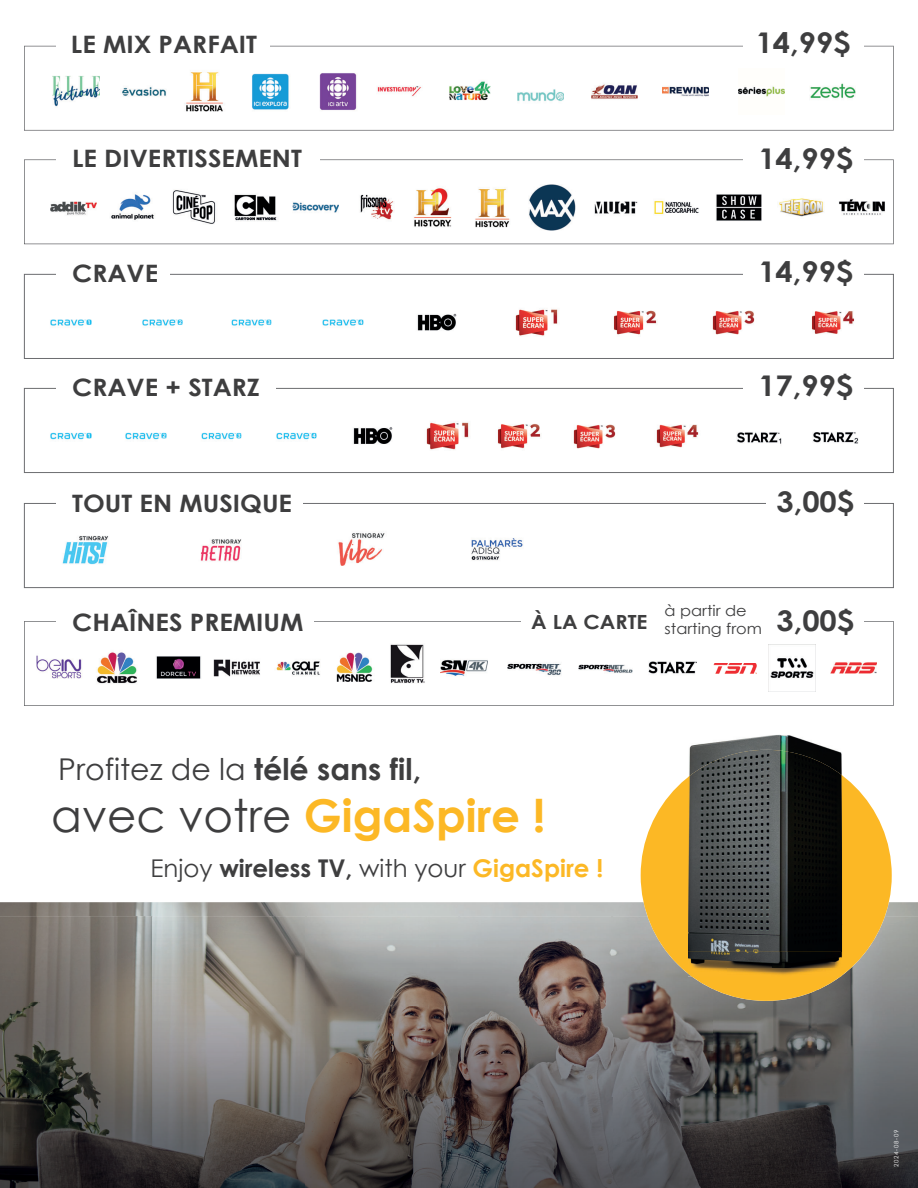
<style>
.page{position:relative;width:918px;height:1188px;background:#fff}
.page>*{position:absolute;margin:0;border:0;box-sizing:border-box;transform-origin:0 0}
.t1{font:700 45.15px "Century Gothic";color:#fcb825}
.t2{font:30px "Century Gothic";color:#3e3e3f}
.t3{font:700 28.5px "Century Gothic";color:#3e3e3f;scale:1.08 1}
.t4{font:24.45px "Century Gothic";color:#3e3e3f}
.t5{font:700 24px "Century Gothic";color:#3e3e3f;scale:1.08 1}
.t6{font:700 19.5px "Century Gothic";color:#3e3e3f;scale:1.08 1}
.t7{font:15px/18px "Century Gothic";color:#3e3e3f;scale:1.08 1}
.t8{font:6px "Century Gothic";letter-spacing:.115em;color:#fff}
.s1{font-weight:700}
.s2{font-weight:400;color:#3e3e3f}
.s3{font-weight:700;color:#fcb825}
</style>
<div class="page">
<svg style="left:24px;top:46px;width:870px;height:85px"></svg>
<svg style="left:24px;top:159px;width:870px;height:85px"></svg>
<svg style="left:24px;top:274px;width:870px;height:314px"></svg>
<svg style="left:24px;top:621px;width:870px;height:85px"></svg>
<div style="left:56px;top:32px;width:213px;height:31px;background:#fff"></div>
<div style="left:56px;top:153px;width:264px;height:24px;background:#fff"></div>
<div style="left:56px;top:261px;width:114px;height:31px;background:#fff"></div>
<div style="left:56px;top:375px;width:220px;height:27px;background:#fff"></div>
<div style="left:56px;top:484px;width:247px;height:39px;background:#fff"></div>
<div style="left:56px;top:609px;width:257px;height:29px;background:#fff"></div>
<div style="left:744px;top:32px;width:120px;height:29px;background:#fff"></div>
<div style="left:744px;top:148px;width:120px;height:29px;background:#fff"></div>
<div style="left:744px;top:261px;width:120px;height:29px;background:#fff"></div>
<div style="left:744px;top:377px;width:120px;height:29px;background:#fff"></div>
<div style="left:766px;top:489px;width:98px;height:29px;background:#fff"></div>
<div style="left:521px;top:605px;width:343px;height:29px;background:#fff"></div>
<img style="left:653px;top:185px;width:46px;height:46px">
<img style="left:50px;top:184px;width:46px;height:46px">
<img style="left:121px;top:68px;width:46px;height:46px">
<img style="left:591px;top:68px;width:47px;height:47px">
<img style="left:663px;top:69px;width:46px;height:46px">
<img style="left:354px;top:184px;width:46px;height:46px">
<img style="left:52px;top:68px;width:47px;height:47px">
<img style="left:232px;top:185px;width:46px;height:46px">
<img style="left:110px;top:184px;width:46px;height:46px">
<img style="left:592px;top:184px;width:46px;height:47px">
<img style="left:182px;top:68px;width:46px;height:47px">
<img style="left:314px;top:68px;width:47px;height:47px">
<img style="left:247px;top:68px;width:46px;height:47px">
<img style="left:376px;top:69px;width:46px;height:46px">
<img style="left:809px;top:68px;width:47px;height:47px">
<div style="left:410px;top:184px;width:46px;height:46px;background:#fff"></div>
<img style="left:414px;top:188px;width:38px;height:39px">
<img style="left:447px;top:68px;width:46px;height:46px">
<img style="left:517px;top:71px;width:47px;height:47px">
<img style="left:738px;top:69px;width:46px;height:46px">
<img style="left:529px;top:184px;width:46px;height:47px">
<div style="left:469px;top:184px;width:46px;height:46px;background:#fff"></div>
<img style="left:475px;top:188px;width:35px;height:40px">
<img style="left:716px;top:185px;width:46px;height:46px">
<img style="left:171px;top:184px;width:46px;height:46px">
<img style="left:293px;top:184px;width:46px;height:46px">
<img style="left:469px;top:521px;width:56px;height:56px">
<img style="left:198px;top:528px;width:45px;height:45px">
<img style="left:56px;top:523px;width:58px;height:56px">
<img style="left:778px;top:184px;width:46px;height:47px">
<img style="left:413px;top:299px;width:46px;height:46px">
<img style="left:48px;top:299px;width:46px;height:46px">
<img style="left:139px;top:299px;width:46px;height:46px">
<img style="left:228px;top:299px;width:46px;height:46px">
<img style="left:320px;top:299px;width:46px;height:46px">
<img style="left:513px;top:299px;width:46px;height:46px">
<img style="left:612px;top:299px;width:46px;height:46px">
<img style="left:711px;top:299px;width:45px;height:46px">
<img style="left:810px;top:299px;width:46px;height:46px">
<img style="left:350px;top:413px;width:46px;height:46px">
<img style="left:48px;top:413px;width:46px;height:46px">
<img style="left:123px;top:413px;width:46px;height:46px">
<img style="left:198px;top:413px;width:46px;height:46px">
<img style="left:273px;top:413px;width:46px;height:46px">
<img style="left:424px;top:413px;width:46px;height:46px">
<img style="left:496px;top:413px;width:46px;height:46px">
<img style="left:572px;top:413px;width:46px;height:46px">
<img style="left:655px;top:413px;width:46px;height:46px">
<img style="left:736px;top:415px;width:46px;height:45px">
<img style="left:813px;top:415px;width:46px;height:45px">
<img style="left:335px;top:522px;width:54px;height:54px">
<img style="left:441px;top:645px;width:46px;height:46px">
<img style="left:507px;top:642px;width:54px;height:54px">
<img style="left:579px;top:642px;width:54px;height:54px">
<img style="left:769px;top:645px;width:46px;height:46px">
<div style="left:712px;top:644px;width:47px;height:47px;background:#fff"></div>
<img style="left:714px;top:663px;width:43px;height:11px">
<img style="left:214px;top:645px;width:46px;height:46px">
<img style="left:156px;top:645px;width:46px;height:46px">
<img style="left:387px;top:644px;width:40px;height:39px">
<img style="left:36px;top:645px;width:47px;height:46px">
<img style="left:274px;top:645px;width:47px;height:46px">
<img style="left:331px;top:644px;width:46px;height:47px">
<img style="left:648px;top:644px;width:48px;height:48px">
<img style="left:839px;top:184px;width:46px;height:47px">
<img style="left:830px;top:645px;width:47px;height:46px">
<img style="left:94px;top:644px;width:46px;height:47px">
<img style="left:0;top:902px;width:918px;height:14px">
<img style="left:0;top:916px;width:714px;height:272px">
<img style="left:816px;top:916px;width:102px;height:272px">
<img style="left:714px;top:990px;width:102px;height:198px">
<div style="left:641px;top:750px;width:251px;height:251px;background:#fcb825;border-radius:50%"></div>
<img style="left:688px;top:968px;width:153px;height:9px">
<img style="left:728px;top:968px;width:107px;height:3px">
<img style="left:689px;top:735px;width:145px;height:15px">
<img style="left:688px;top:750px;width:154px;height:208px">
<img style="left:688px;top:952px;width:153px;height:16px">
<p class="t5" style="left:71px;top:29px;width:174px">LE MIX PARFAIT</p>
<p class="t3" style="left:756px;top:25px;width:89px">14,99$</p>
<p class="t5" style="left:72px;top:143px;width:214px">LE DIVERTISSEMENT</p>
<p class="t3" style="left:758px;top:140px;width:89px">14,99$</p>
<p class="t5" style="left:72px;top:258px;width:81px">CRAVE</p>
<p class="t3" style="left:758px;top:254px;width:89px">14,99$</p>
<p class="t5" style="left:72px;top:372px;width:175px">CRAVE + STARZ</p>
<p class="t3" style="left:758px;top:367px;width:89px">17,99$</p>
<p class="t5" style="left:72px;top:488px;width:205px">TOUT EN MUSIQUE</p>
<p class="t3" style="left:777px;top:483px;width:73px">3,00$</p>
<p class="t5" style="left:72px;top:607px;width:216px">CHAÎNES PREMIUM</p>
<p class="t6" style="left:531px;top:609px;width:109px">À LA CARTE</p>
<p class="t7" style="left:665px;top:601px;width:177px">à partir de<br>starting from <sup>3,00$</sup></p>
<p class="t2" style="left:58px;top:750px;width:364px">Profitez de la <span class="s1">télé sans fil,</span></p>
<h1 class="t1" style="left:51px;top:787px;width:496px"><span class="s2">avec votre</span> GigaSpire !</h1>
<p class="t4" style="left:150px;top:852px;width:454px">Enjoy <span class="s1">wireless TV,</span> with your <span class="s3">GigaSpire !</span></p>
<p class="t8" style="left:893px;top:1167px;width:38px;rotate:-90deg">2024-08-09</p>
</div>
